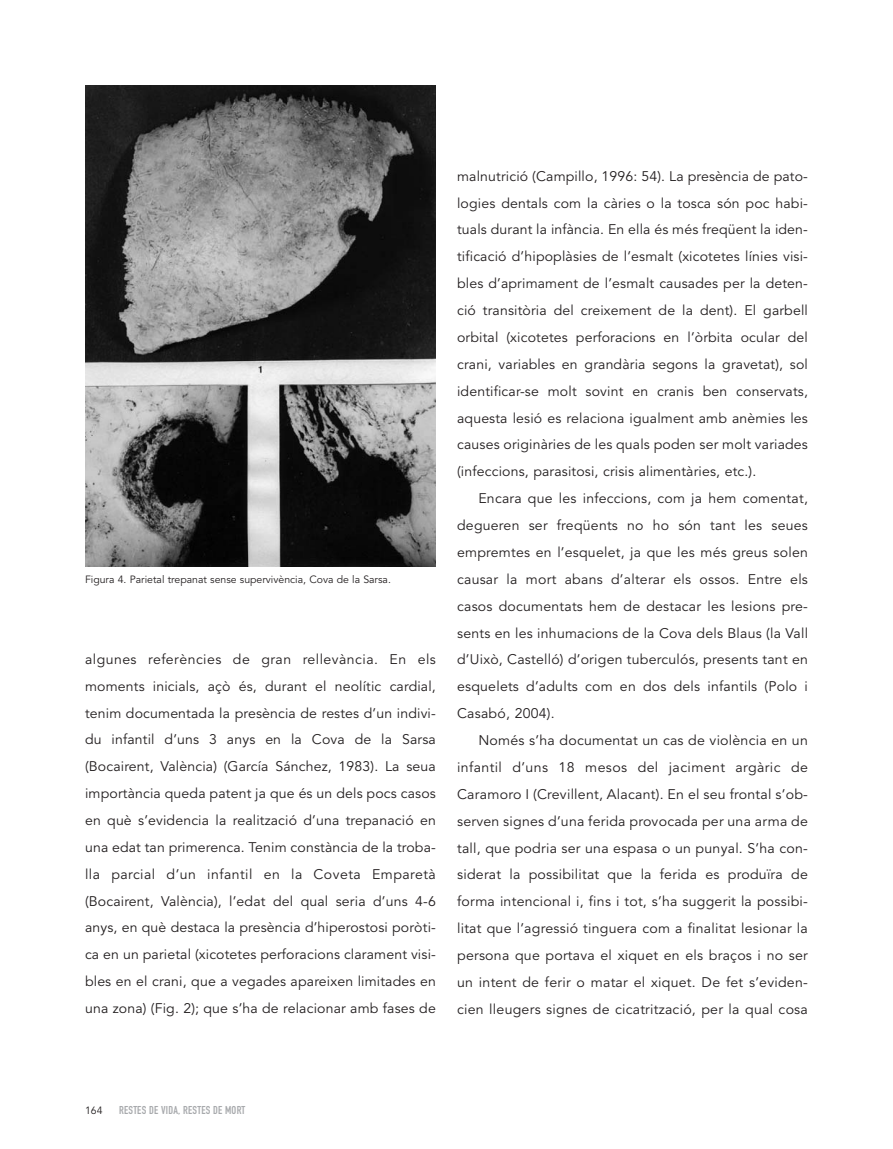
<style>
.page{position:relative;width:893px;height:1149px;background:#fff}
.page>*{position:absolute;margin:0;border:0;box-sizing:border-box;transform-origin:0 0}
.t1{font:13.8px/26.8px "Avenir";letter-spacing:.015em;color:#231f20;text-align:justify}
.t2{font:11.25px "DIN Engschrift";letter-spacing:.02em;color:#a7a9ac}
.t3{font:10.5px "Avenir";color:#231f20}
</style>
<div class="page">
<img style="left:85px;top:85px;width:351px;height:481px">
<p class="t3" style="left:85px;top:575px;width:307px">Figura 4. Parietal trepanat sense supervivència, Cova de la Sarsa.</p>
<p class="t1" style="left:85px;top:647px;width:352px">algunes referències de gran rellevància. En els moments inicials, açò és, durant el neolític cardial, tenim documentada la presència de restes d’un indivi&shy;du infantil d’uns 3 anys en la Cova de la Sarsa (Bocairent, València) (García Sánchez, 1983). La seua importància queda patent ja que és un dels pocs casos en què s’evidencia la realització d’una trepanació en una edat tan primerenca. Tenim constància de la troba&shy;lla parcial d’un infantil en la Coveta Emparetà (Bocairent, València), l’edat del qual seria d’uns 4-6 anys, en què destaca la presència d’hiperostosi poròti&shy;ca en un parietal (xicotetes perforacions clarament visi&shy;bles en el crani, que a vegades apareixen limitades en una zona) (Fig. 2); que s’ha de relacionar amb fases de</p>
<p class="t1" style="left:457px;top:164px;width:352px">malnutrició (Campillo, 1996: 54). La presència de pato&shy;logies dentals com la càries o la tosca són poc habi&shy;tuals durant la infància. En ella és més freqüent la iden&shy;tificació d’hipoplàsies de l’esmalt (xicotetes línies visi&shy;bles d’aprimament de l’esmalt causades per la deten&shy;ció transitòria del creixement de la dent). El garbell orbital (xicotetes perforacions en l’òrbita ocular del crani, variables en grandària segons la gravetat), sol identificar-se molt sovint en cranis ben conservats, aquesta lesió es relaciona igualment amb anèmies les causes originàries de les quals poden ser molt variades (infeccions, parasitosi, crisis alimentàries, etc.).</p>
<p class="t1" style="left:457px;top:486px;width:352px;text-indent:21px">Encara que les infeccions, com ja hem comentat, degueren ser freqüents no ho són tant les seues empremtes en l’esquelet, ja que les més greus solen causar la mort abans d’alterar els ossos. Entre els casos documentats hem de destacar les lesions pre&shy;sents en les inhumacions de la Cova dels Blaus (la Vall d’Uixò, Castelló) d’origen tuberculós, presents tant en esquelets d’adults com en dos dels infantils (Polo i Casabó, 2004).</p>
<p class="t1" style="left:457px;top:728px;width:352px;text-indent:21px">Només s’ha documentat un cas de violència en un infantil d’uns 18 mesos del jaciment argàric de Caramoro I (Crevillent, Alacant). En el seu frontal s’ob&shy;serven signes d’una ferida provocada per una arma de tall, que podria ser una espasa o un punyal. S’ha con&shy;siderat la possibilitat que la ferida es produïra de forma intencional i, fins i tot, s’ha suggerit la possibi&shy;litat que l’agressió tinguera com a finalitat lesionar la persona que portava el xiquet en els braços i no ser un intent de ferir o matar el xiquet. De fet s’eviden&shy;cien lleugers signes de cicatrització, per la qual cosa</p>
<p class="t3" style="left:85px;top:1106px;width:19px">164</p>
<p class="t2" style="left:119px;top:1106px;width:128px">RESTES DE VIDA, RESTES DE MORT</p>
</div>
